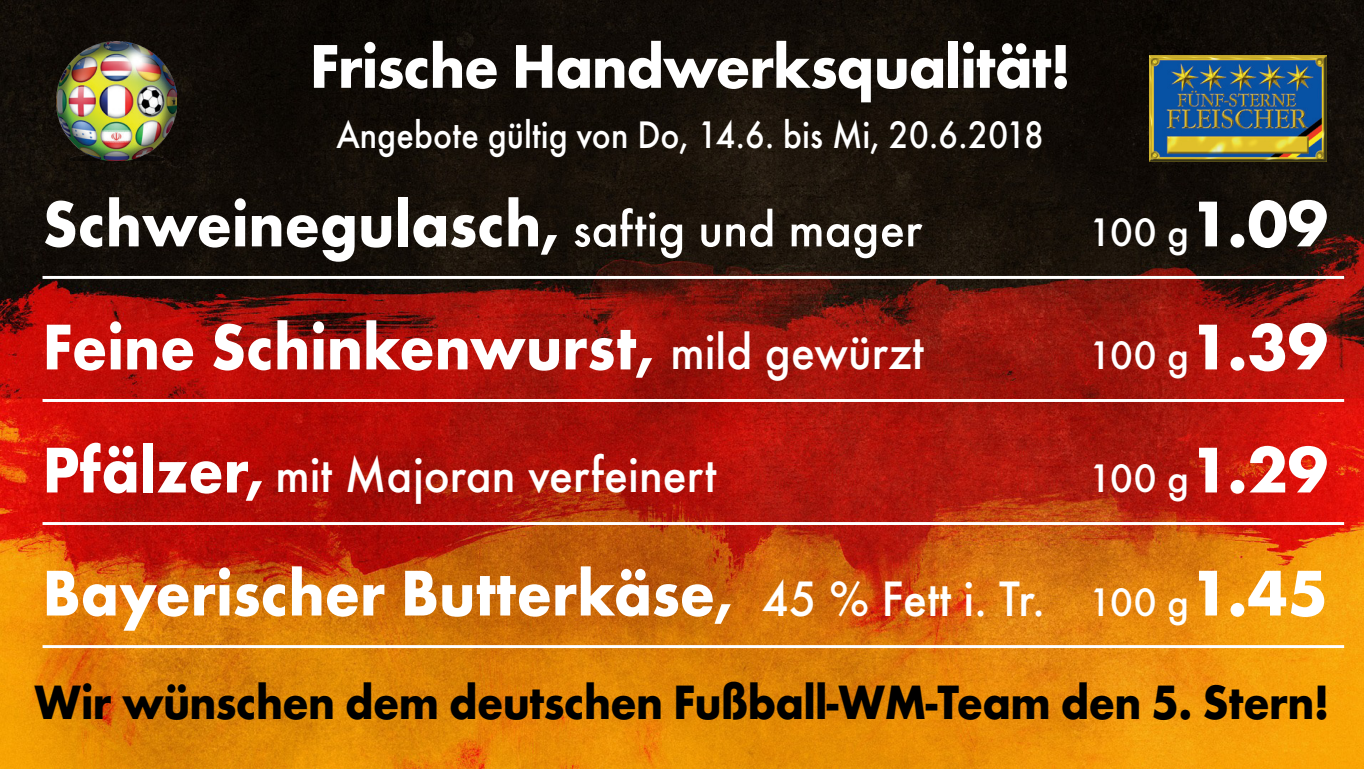
<style>
.page{position:relative;width:1364px;height:769px;background:#fff}
.page>*{position:absolute;margin:0;border:0;box-sizing:border-box;transform-origin:0 0}
.Unterzeilen{font:700 67px "Futura T";color:#fff;scale:.92 1}
.t1{font:700 64.1px "Futura T";letter-spacing:-.02em;color:#fff;scale:.95 1}
.Unterzeilen-2{font:500 51.7px "Futura T";color:#fff;scale:.95 1}
.Futura_11_2{font:700 50px "Futura T";letter-spacing:-.015em;color:#000;scale:.92 1}
.Unterzeilen-3{font:500 41.3px "Futura T";letter-spacing:-.025em;color:#fff}
.t2{font:500 39.9px "Futura T";color:#fff;scale:.9 1}
.s1{font-weight:500;font-size:51.7px}
.s2{font-weight:700;font-size:67px}
.s3{font-weight:500;font-size:41.3px}
</style>
<div class="page">
<img style="left:0;top:0;width:1363px;height:768px">
<img style="left:1149px;top:55px;width:177px;height:106px">
<img style="left:57px;top:41px;width:119px;height:119px">
<hr style="left:43px;top:276px;width:1301px;height:3px;background:#fff">
<hr style="left:43px;top:399px;width:1301px;height:3px;background:#fff">
<hr style="left:43px;top:522px;width:1301px;height:2px;background:#fff">
<hr style="left:43px;top:644px;width:1301px;height:3px;background:#fff">
<p class="t1" style="left:310px;top:28px;width:803px">Frische Handwerksqualität!</p>
<p class="t2" style="left:336px;top:111px;width:788px">Angebote gültig von Do, 14.6. bis Mi, 20.6.2018</p>
<p class="Unterzeilen" style="left:43px;top:184px;width:957px">Schweinegulasch, <span class="s1">saftig und mager</span></p>
<p class="Unterzeilen-3" style="left:1088px;top:208px;width:241px">100 g<span class="s2">1.09</span></p>
<p class="Unterzeilen" style="left:43px;top:307px;width:959px">Feine Schinkenwurst, <span class="s1">mild gewürzt</span></p>
<p class="Unterzeilen-3" style="left:1088px;top:331px;width:241px">100 g<span class="s2">1.39</span></p>
<p class="Unterzeilen-2" style="left:43px;top:445px;width:711px"><span class="s2">Pfälzer,</span> mit Majoran verfeinert</p>
<p class="Unterzeilen-3" style="left:1088px;top:454px;width:241px">100 g<span class="s2">1.29</span></p>
<p class="Unterzeilen" style="left:43px;top:553px;width:1398px">Bayerischer Butterkäse, <span class="s1">45 % Fett i. Tr.</span> <span class="s3">100 g</span>1.45</p>
<p class="Futura_11_2" style="left:35px;top:672px;width:1408px">Wir wünschen dem deutschen Fußball-WM-Team den 5. Stern!</p>
</div>
